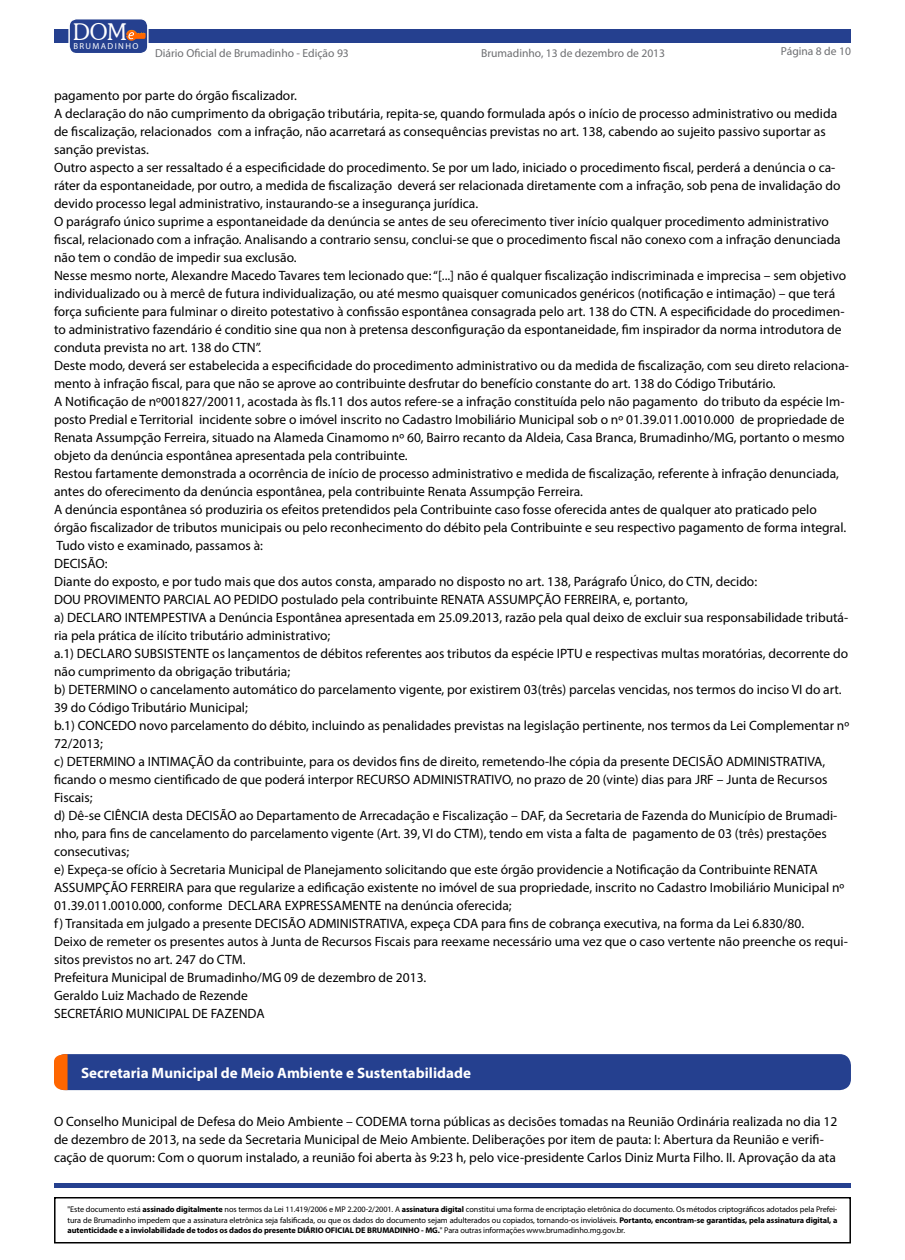
<style>
.page{position:relative;width:905px;height:1260px;background:#fff}
.page>*{position:absolute;margin:0;border:0;box-sizing:border-box;transform-origin:0 0}
.t1{font:300 23.25px "Souvenir IT Cby BT";color:#fff}
.t2{font:700 15px "Myriad Pro";color:#fff}
.t3{font:13.5px/18px "Myriad Pro";color:#000}
.t4{font:11.55px "Myriad Pro";color:#6d6e71}
.t5{font:8.7px "Myriad Pro";letter-spacing:.16em;color:#fff}
.t6{font:8.25px/10.5px "Myriad Pro";letter-spacing:-.01em;color:#000;text-align:justify}
.s1{font-weight:700}
</style>
<div class="page">
<div style="left:54px;top:29px;width:796px;height:14px;background:#25408f"></div>
<hr style="left:55px;top:1184px;width:795px;height:4px;background:#25408f">
<div style="left:54px;top:1197px;width:796px;height:47px;border:2px solid #000"></div>
<div style="left:69px;top:19px;width:79px;height:35px;background:#25408f;border-radius:8px"></div>
<div style="left:68px;top:18px;width:80px;height:36px;border:1px solid #fff;border-radius:8px"></div>
<svg style="left:126px;top:30px;width:20px;height:11px"></svg>
<div style="left:54px;top:1054px;width:796px;height:36px;background:#25408f;border-radius:11px"></div>
<svg style="left:54px;top:1054px;width:14px;height:36px"></svg>
<h1 class="t1" style="left:73px;top:17px;width:55px">DOM</h1>
<p class="t5" style="left:73px;top:40px;width:66px">BRUMADINHO</p>
<p class="t4" style="left:155px;top:46px;width:195px">Diário Oficial de Brumadinho - Edição 93</p>
<p class="t4" style="left:481px;top:46px;width:185px">Brumadinho, 13 de dezembro de 2013</p>
<p class="t4" style="left:781px;top:44px;width:71px">Página 8 de 10</p>
<p class="t3" style="left:54px;top:86px;width:796px">pagamento por parte do órgão fiscalizador.<br>A declaração do não cumprimento da obrigação tributária, repita-se, quando formulada após o início de processo administrativo ou medida de fiscalização, relacionados com a infração, não acarretará as consequências previstas no art. 138, cabendo ao sujeito passivo suportar as sanção previstas.<br>Outro aspecto a ser ressaltado é a especificidade do procedimento. Se por um lado, iniciado o procedimento fiscal, perderá a denúncia o ca&shy;ráter da espontaneidade, por outro, a medida de fiscalização deverá ser relacionada diretamente com a infração, sob pena de invalidação do devido processo legal administrativo, instaurando-se a insegurança jurídica.<br>O parágrafo único suprime a espontaneidade da denúncia se antes de seu oferecimento tiver início qualquer procedimento administrativo fiscal, relacionado com a infração. Analisando a contrario sensu, conclui-se que o procedimento fiscal não conexo com a infração denunciada não tem o condão de impedir sua exclusão.<br>Nesse mesmo norte, Alexandre Macedo Tavares tem lecionado que: “[...] não é qualquer fiscalização indiscriminada e imprecisa – sem objetivo individualizado ou à mercê de futura individualização, ou até mesmo quaisquer comunicados genéricos (notificação e intimação) – que terá força suficiente para fulminar o direito potestativo à confissão espontânea consagrada pelo art. 138 do CTN. A especificidade do procedimen&shy;to administrativo fazendário é conditio sine qua non à pretensa desconfiguração da espontaneidade, fim inspirador da norma introdutora de conduta prevista no art. 138 do CTN”.<br>Deste modo, deverá ser estabelecida a especificidade do procedimento administrativo ou da medida de fiscalização, com seu direto relaciona&shy;mento à infração fiscal, para que não se aprove ao contribuinte desfrutar do benefício constante do art. 138 do Código Tributário.<br>A Notificação de nº001827/20011, acostada às fls.11 dos autos refere-se a infração constituída pelo não pagamento do tributo da espécie Im&shy;posto Predial e Territorial incidente sobre o imóvel inscrito no Cadastro Imobiliário Municipal sob o nº 01.39.011.0010.000 de propriedade de Renata Assumpção Ferreira, situado na Alameda Cinamomo nº 60, Bairro recanto da Aldeia, Casa Branca, Brumadinho/MG, portanto o mesmo objeto da denúncia espontânea apresentada pela contribuinte.<br>Restou fartamente demonstrada a ocorrência de início de processo administrativo e medida de fiscalização, referente à infração denunciada, antes do oferecimento da denúncia espontânea, pela contribuinte Renata Assumpção Ferreira.<br>A denúncia espontânea só produziria os efeitos pretendidos pela Contribuinte caso fosse oferecida antes de qualquer ato praticado pelo órgão fiscalizador de tributos municipais ou pelo reconhecimento do débito pela Contribuinte e seu respectivo pagamento de forma integral.<br>Tudo visto e examinado, passamos à:<br>DECISÃO:<br>Diante do exposto, e por tudo mais que dos autos consta, amparado no disposto no art. 138, Parágrafo Único, do CTN, decido:<br>DOU PROVIMENTO PARCIAL AO PEDIDO postulado pela contribuinte RENATA ASSUMPÇÃO FERREIRA, e, portanto,<br>a) DECLARO INTEMPESTIVA a Denúncia Espontânea apresentada em 25.09.2013, razão pela qual deixo de excluir sua responsabilidade tributá&shy;ria pela prática de ilícito tributário administrativo;<br>a.1) DECLARO SUBSISTENTE os lançamentos de débitos referentes aos tributos da espécie IPTU e respectivas multas moratórias, decorrente do não cumprimento da obrigação tributária;<br>b) DETERMINO o cancelamento automático do parcelamento vigente, por existirem 03(três) parcelas vencidas, nos termos do inciso VI do art.<br>39 do Código Tributário Municipal;<br>b.1) CONCEDO novo parcelamento do débito, incluindo as penalidades previstas na legislação pertinente, nos termos da Lei Complementar nº 72/2013;<br>c) DETERMINO a INTIMAÇÃO da contribuinte, para os devidos fins de direito, remetendo-lhe cópia da presente DECISÃO ADMINISTRATIVA, ficando o mesmo cientificado de que poderá interpor RECURSO ADMINISTRATIVO, no prazo de 20 (vinte) dias para JRF – Junta de Recursos Fiscais;<br>d) Dê-se CIÊNCIA desta DECISÃO ao Departamento de Arrecadação e Fiscalização – DAF, da Secretaria de Fazenda do Município de Brumadi&shy;nho, para fins de cancelamento do parcelamento vigente (Art. 39, VI do CTM), tendo em vista a falta de pagamento de 03 (três) prestações consecutivas;<br>e) Expeça-se ofício à Secretaria Municipal de Planejamento solicitando que este órgão providencie a Notificação da Contribuinte RENATA ASSUMPÇÃO FERREIRA para que regularize a edificação existente no imóvel de sua propriedade, inscrito no Cadastro Imobiliário Municipal nº 01.39.011.0010.000, conforme DECLARA EXPRESSAMENTE na denúncia oferecida;<br>f) Transitada em julgado a presente DECISÃO ADMINISTRATIVA, expeça CDA para fins de cobrança executiva, na forma da Lei 6.830/80.<br>Deixo de remeter os presentes autos à Junta de Recursos Fiscais para reexame necessário uma vez que o caso vertente não preenche os requi&shy;sitos previstos no art. 247 do CTM.<br>Prefeitura Municipal de Brumadinho/MG 09 de dezembro de 2013.<br>Geraldo Luiz Machado de Rezende<br>SECRETÁRIO MUNICIPAL DE FAZENDA</p>
<p class="t2" style="left:81px;top:1063px;width:391px">Secretaria Municipal de Meio Ambiente e Sustentabilidade</p>
<p class="t3" style="left:54px;top:1112px;width:785px">O Conselho Municipal de Defesa do Meio Ambiente – CODEMA torna públicas as decisões tomadas na Reunião Ordinária realizada no dia 12 de dezembro de 2013, na sede da Secretaria Municipal de Meio Ambiente. Deliberações por item de pauta: I: Abertura da Reunião e verifi&shy;cação de quorum: Com o quorum instalado, a reunião foi aberta às 9:23 h, pelo vice-presidente Carlos Diniz Murta Filho. II. Aprovação da ata</p>
<p class="t6" style="left:68px;top:1204px;width:771px">"Este documento está <span class="s1">assinado digitalmente</span> nos termos da Lei 11.419/2006 e MP 2.200-2/2001. A <span class="s1">assinatura digital</span> constitui uma forma de encriptação eletrônica do documento. Os métodos criptográficos adotados pela Prefei&shy;tura de Brumadinho impedem que a assinatura eletrônica seja falsificada, ou que os dados do documento sejam adulterados ou copiados, tornando-os invioláveis. <span class="s1">Portanto, encontram-se garantidas, pela assinatura digital, a autenticidade e a inviolabilidade de todos os dados do presente DIÁRIO OFICIAL DE BRUMADINHO - MG.</span>" Para outras informações www.brumadinho.mg.gov.br.</p>
</div>
